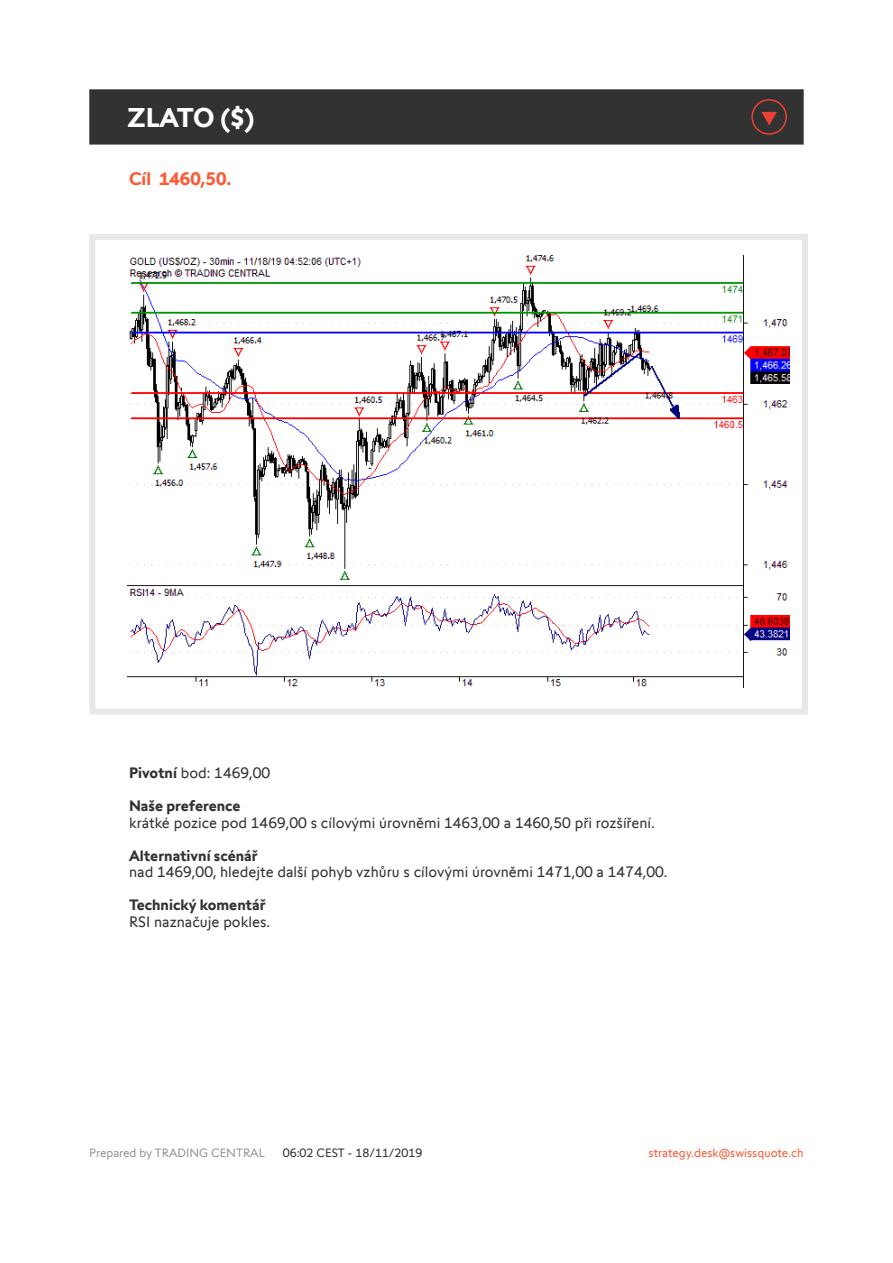
<style>
.page{position:relative;width:893px;height:1263px;background:#fff}
.page>*{position:absolute;margin:0;border:0;box-sizing:border-box;transform-origin:0 0}
.t1{font:700 27px "Swissquote CT";letter-spacing:-.015em;color:#fff}
.t2{font:700 18px "Swissquote CT";color:#fa5b35}
.t3{font:15px "Swissquote CT";color:#323232}
.t4{font:700 15px "Swissquote CT";color:#323232}
.t5{font:12px "Swissquote CT";color:#fa5b35}
.t6{font:12px "Swissquote CT";color:#939598}
.t7{font:12px "Swissquote CT";color:#323232}
.s1{font-weight:700}
</style>
<div class="page">
<div style="left:89px;top:234px;width:719px;height:480px;border:6px solid #e9e8e7"></div>
<div style="left:89px;top:89px;width:715px;height:56px;background:#323232;border:2px solid #323232"></div>
<img style="left:128px;top:255px;width:661px;height:432px">
<svg style="left:751px;top:99px;width:36px;height:36px"></svg>
<h1 class="t1" style="left:128px;top:101px;width:128px">ZLATO ($)</h1>
<p class="t2" style="left:129px;top:168px;width:104px">Cíl 1460,50.</p>
<p class="t3" style="left:129px;top:764px;width:143px"><span class="s1">Pivotní</span> bod: 1469,00</p>
<p class="t4" style="left:129px;top:797px;width:113px">Naše preference</p>
<p class="t3" style="left:129px;top:814px;width:527px">krátké pozice pod 1469,00 s cílovými úrovněmi 1463,00 a 1460,50 při rozšíření.</p>
<p class="t4" style="left:129px;top:846px;width:130px">Alternativní scénář</p>
<p class="t3" style="left:129px;top:863px;width:540px">nad 1469,00, hledejte další pohyb vzhůru s cílovými úrovněmi 1471,00 a 1474,00.</p>
<p class="t4" style="left:129px;top:896px;width:138px">Technický komentář</p>
<p class="t3" style="left:129px;top:913px;width:142px">RSI naznačuje pokles.</p>
<p class="t6" style="left:89px;top:1145px;width:177px">Prepared by TRADING CENTRAL</p>
<p class="t7" style="left:283px;top:1145px;width:141px">06:02 CEST - 18/11/2019</p>
<p class="t5" style="left:649px;top:1145px;width:157px">strategy.desk@swissquote.ch</p>
</div>
